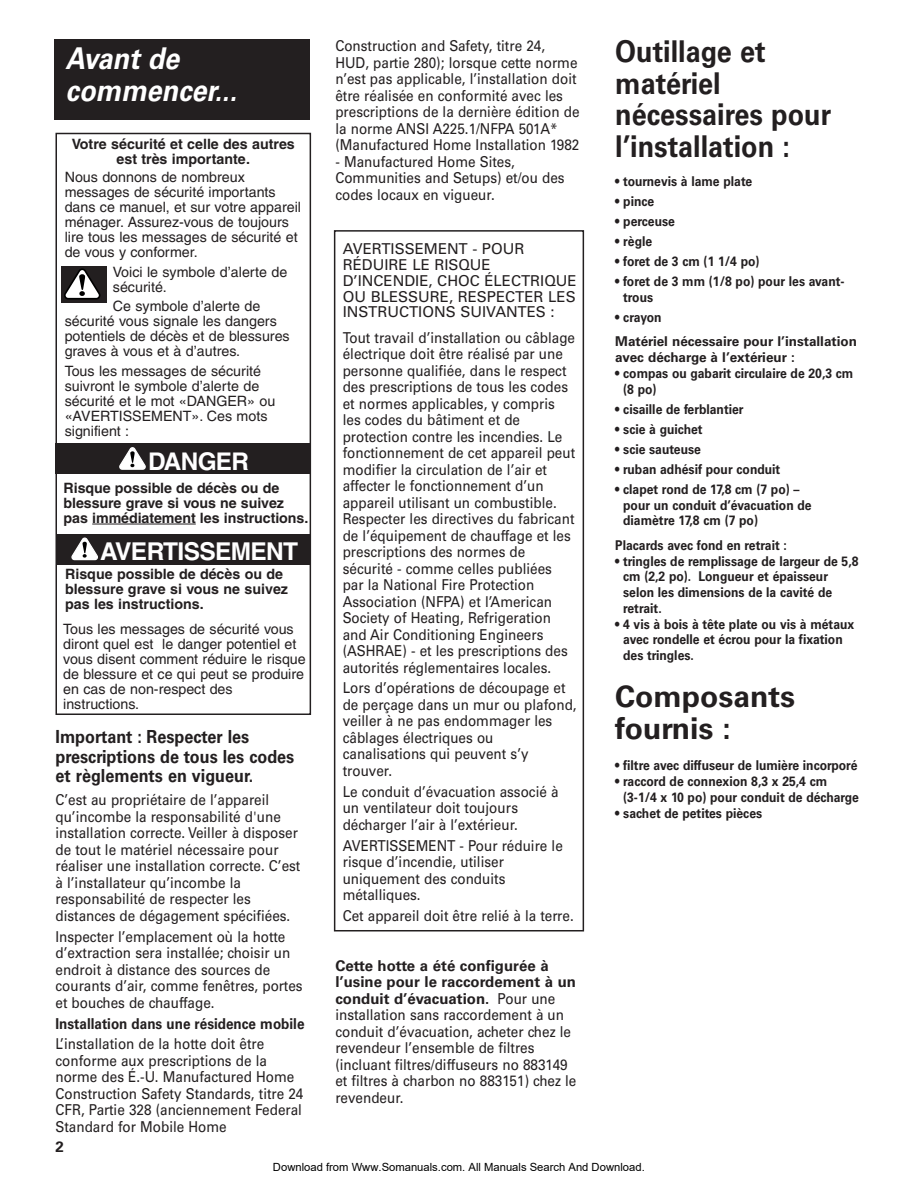
<style>
.page{position:relative;width:918px;height:1188px;background:#fff}
.page>*{position:absolute;margin:0;border:0;box-sizing:border-box;transform-origin:0 0}
.t1{font:700 30px/31.5px "Univers";color:#231f20;scale:.9 1}
.t2{font:italic 700 30px/31.5px "Univers";color:#fff;scale:.9 1}
.t3{font:700 30px/31.5px "Univers";color:#231f20}
.t4{font:700 24.6px "Helvetica";letter-spacing:-.03em;color:#fff}
.t5{font:700 24.3px "Helvetica";letter-spacing:-.03em;color:#fff}
.t6{font:700 18px/19.5px "Univers";color:#231f20;scale:.9 1}
.t7{font:15px/16.5px "Univers";color:#231f20;scale:.9 1}
.t8{font:15px/15.8px "Univers";color:#231f20}
.t9{font:700 15px "Univers";color:#231f20;scale:.9 1}
.t10{font:700 15px "Univers";color:#231f20}
.t11{font:14.25px/15px "Helvetica";color:#231f20}
.t12{font:700 14.25px/15px "Helvetica";color:#231f20}
.t13{font:700 13.5px/15.8px "Univers";color:#231f20;scale:.9 1}
.t14{font:700 13.5px "Univers";color:#231f20}
.t15{font:11.25px "Arial";color:#000}
.s1{font-weight:700}
</style>
<div class="page">
<div style="left:334px;top:230px;width:250px;height:701px;border:2px solid #231f20"></div>
<div style="left:54px;top:39px;width:256px;height:81px;background:#231f20"></div>
<div style="left:56px;top:133px;width:255px;height:582px;border:2px solid #231f20"></div>
<div style="left:57px;top:534px;width:254px;height:31px;background:#231f20"></div>
<svg style="left:71px;top:537px;width:27px;height:23px"></svg>
<div style="left:56px;top:443px;width:255px;height:31px;background:#231f20"></div>
<svg style="left:119px;top:447px;width:27px;height:23px"></svg>
<hr style="left:92px;top:524px;width:104px;height:1px;background:#231f20">
<div style="left:61px;top:266px;width:46px;height:36px;background:#231f20"></div>
<svg style="left:64px;top:268px;width:37px;height:32px"></svg>
<h1 class="t2" style="left:66px;top:45px;width:198px">Avant de commencer...</h1>
<p class="t12" style="left:72px;top:138px;width:225px;text-align:center">Votre sécurité et celle des autres est très importante.</p>
<p class="t11" style="left:65px;top:171px;width:238px">Nous donnons de nombreux messages de sécurité importants dans ce manuel, et sur votre appareil ménager. Assurez-vous de toujours lire tous les messages de sécurité et de vous y conformer.</p>
<p class="t11" style="left:113px;top:266px;width:176px">Voici le symbole d’alerte de sécurité.</p>
<p class="t11" style="left:65px;top:300px;width:227px;text-indent:48px">Ce symbole d’alerte de sécurité vous signale les dangers potentiels de décès et de blessures graves à vous et à d’autres.</p>
<p class="t11" style="left:65px;top:365px;width:212px">Tous les messages de sécurité suivront le symbole d’alerte de sécurité et le mot «DANGER» ou «AVERTISSEMENT». Ces mots signifient :</p>
<h3 class="t5" style="left:148px;top:452px;width:103px">DANGER</h3>
<p class="t12" style="left:64px;top:481px;width:246px">Risque possible de décès ou de blessure grave si vous ne suivez pas immédiatement les instructions.</p>
<h2 class="t4" style="left:100px;top:542px;width:199px">AVERTISSEMENT</h2>
<p class="t12" style="left:65px;top:568px;width:224px">Risque possible de décès ou de blessure grave si vous ne suivez pas les instructions.</p>
<p class="t11" style="left:63px;top:623px;width:244px">Tous les messages de sécurité vous diront quel est le danger potentiel et vous disent comment réduire le risque de blessure et ce qui peut se produire en cas de non-respect des instructions.</p>
<p class="t6" style="left:56px;top:729px;width:267px">Important : Respecter les prescriptions de tous les codes et règlements en vigueur.</p>
<p class="t7" style="left:56px;top:793px;width:274px">C’est au propriétaire de l’appareil qu’incombe la responsabilité d'une installation correcte. Veiller à disposer de tout le matériel nécessaire pour réaliser une installation correcte. C’est à l’installateur qu’incombe la responsabilité de respecter les distances de dégagement spécifiées.</p>
<p class="t7" style="left:56px;top:930px;width:276px">Inspecter l’emplacement où la hotte d’extraction sera installée; choisir un endroit à distance des sources de courants d’air, comme fenêtres, portes et bouches de chauffage.</p>
<p class="t9" style="left:56px;top:1018px;width:278px">Installation dans une résidence mobile</p>
<p class="t7" style="left:56px;top:1037px;width:277px">L’installation de la hotte doit être conforme aux prescriptions de la norme des É.-U. Manufactured Home Construction Safety Standards, titre 24<br>CFR, Partie 328 (anciennement Federal Standard for Mobile Home</p>
<p class="t10" style="left:56px;top:1142px;width:10px">2</p>
<p class="t7" style="left:335px;top:39px;width:273px">Construction and Safety, titre 24, HUD, partie 280); lorsque cette norme n’est pas applicable, l’installation doit être réalisée en conformité avec les prescriptions de la dernière édition de la norme ANSI A225.1/NFPA 501A* (Manufactured Home Installation 1982</p>
<p class="t7" style="left:335px;top:155px;width:256px">- Manufactured Home Sites,<br>Communities and Setups) et/ou des codes locaux en vigueur.</p>
<p class="t8" style="left:343px;top:243px;width:235px">AVERTISSEMENT - POUR<br>RÉDUIRE LE RISQUE<br>D’INCENDIE, CHOC ÉLECTRIQUE<br>OU BLESSURE, RESPECTER LES<br>INSTRUCTIONS SUIVANTES :</p>
<p class="t7" style="left:343px;top:330px;width:260px">Tout travail d’installation ou câblage électrique doit être réalisé par une personne qualifiée, dans le respect des prescriptions de tous les codes et normes applicables, y compris les codes du bâtiment et de protection contre les incendies. Le fonctionnement de cet appareil peut modifier la circulation de l’air et affecter le fonctionnement d’un appareil utilisant un combustible.<br>Respecter les directives du fabricant de l’équipement de chauffage et les prescriptions des normes de sécurité - comme celles publiées par la National Fire Protection Association (NFPA) et l’American Society of Heating, Refrigeration and Air Conditioning Engineers (ASHRAE) - et les prescriptions des autorités réglementaires locales.</p>
<p class="t7" style="left:343px;top:681px;width:261px">Lors d’opérations de découpage et de perçage dans un mur ou plafond, veiller à ne pas endommager les câblages électriques ou canalisations qui peuvent s’y trouver.</p>
<p class="t7" style="left:343px;top:784px;width:241px">Le conduit d’évacuation associé à un ventilateur doit toujours décharger l’air à l’extérieur.</p>
<p class="t7" style="left:343px;top:838px;width:246px">AVERTISSEMENT - Pour réduire le risque d’incendie, utiliser uniquement des conduits métalliques.</p>
<p class="t7" style="left:343px;top:909px;width:258px">Cet appareil doit être relié à la terre.</p>
<p class="t7" style="left:335px;top:959px;width:269px"><span class="s1">Cette hotte a été configurée à l’usine pour le raccordement à un conduit d’évacuation.</span> Pour une installation sans raccordement à un conduit d’évacuation, acheter chez le revendeur l’ensemble de filtres (incluant filtres/diffuseurs no 883149 et filtres à charbon no 883151) chez le revendeur.</p>
<h1 class="t1" style="left:615px;top:38px;width:241px">Outillage et matériel nécessaires pour l’installation :</h1>
<p class="t13" style="left:615px;top:174px;width:154px">• tournevis à lame plate</p>
<p class="t13" style="left:615px;top:194px;width:45px">• pince</p>
<p class="t13" style="left:615px;top:215px;width:68px">• perceuse</p>
<p class="t13" style="left:615px;top:235px;width:43px">• règle</p>
<p class="t13" style="left:615px;top:255px;width:162px">• foret de 3 cm (1 1/4 po)</p>
<p class="t13" style="left:623px;top:275px;width:247px;text-indent:-8px">• foret de 3 mm (1/8 po) pour les avant&shy;trous</p>
<p class="t13" style="left:615px;top:306px;width:270px;line-height:24.5px">• crayon<br>Matériel nécessaire pour l’installation</p>
<p class="t14" style="left:615px;top:352px;width:181px">avec décharge à l’extérieur :</p>
<p class="t13" style="left:623px;top:366px;width:257px;text-indent:-8px">• compas ou gabarit circulaire de 20,3 cm (8 po)</p>
<p class="t13" style="left:615px;top:402px;width:144px">• cisaille de ferblantier</p>
<p class="t13" style="left:615px;top:422px;width:99px">• scie à guichet</p>
<p class="t13" style="left:615px;top:442px;width:97px">• scie sauteuse</p>
<p class="t13" style="left:615px;top:462px;width:185px">• ruban adhésif pour conduit</p>
<p class="t13" style="left:623px;top:483px;width:211px;text-indent:-8px">• clapet rond de 17,8 cm (7 po) – pour un conduit d’évacuation de diamètre 17,8 cm (7 po)</p>
<p class="t13" style="left:615px;top:538px;width:192px">Placards avec fond en retrait :</p>
<p class="t13" style="left:623px;top:554px;width:263px;text-indent:-8px">• tringles de remplissage de largeur de 5,8 cm (2,2 po). Longueur et épaisseur selon les dimensions de la cavité de retrait.</p>
<p class="t13" style="left:623px;top:617px;width:258px;text-indent:-8px">• 4 vis à bois à tête plate ou vis à métaux avec rondelle et écrou pour la fixation des tringles.</p>
<h1 class="t3" style="left:615px;top:684px;width:181px">Composants fournis :</h1>
<p class="t13" style="left:615px;top:759px;width:271px">• filtre avec diffuseur de lumière incorporé</p>
<p class="t13" style="left:623px;top:775px;width:263px;text-indent:-8px">• raccord de connexion 8,3 x 25,4 cm (3-1/4 x 10 po) pour conduit de décharge</p>
<p class="t13" style="left:615px;top:806px;width:165px">• sachet de petites pièces</p>
<p class="t15" style="left:273px;top:1160px;width:373px">Download from Www.Somanuals.com. All Manuals Search And Download.</p>
</div>
